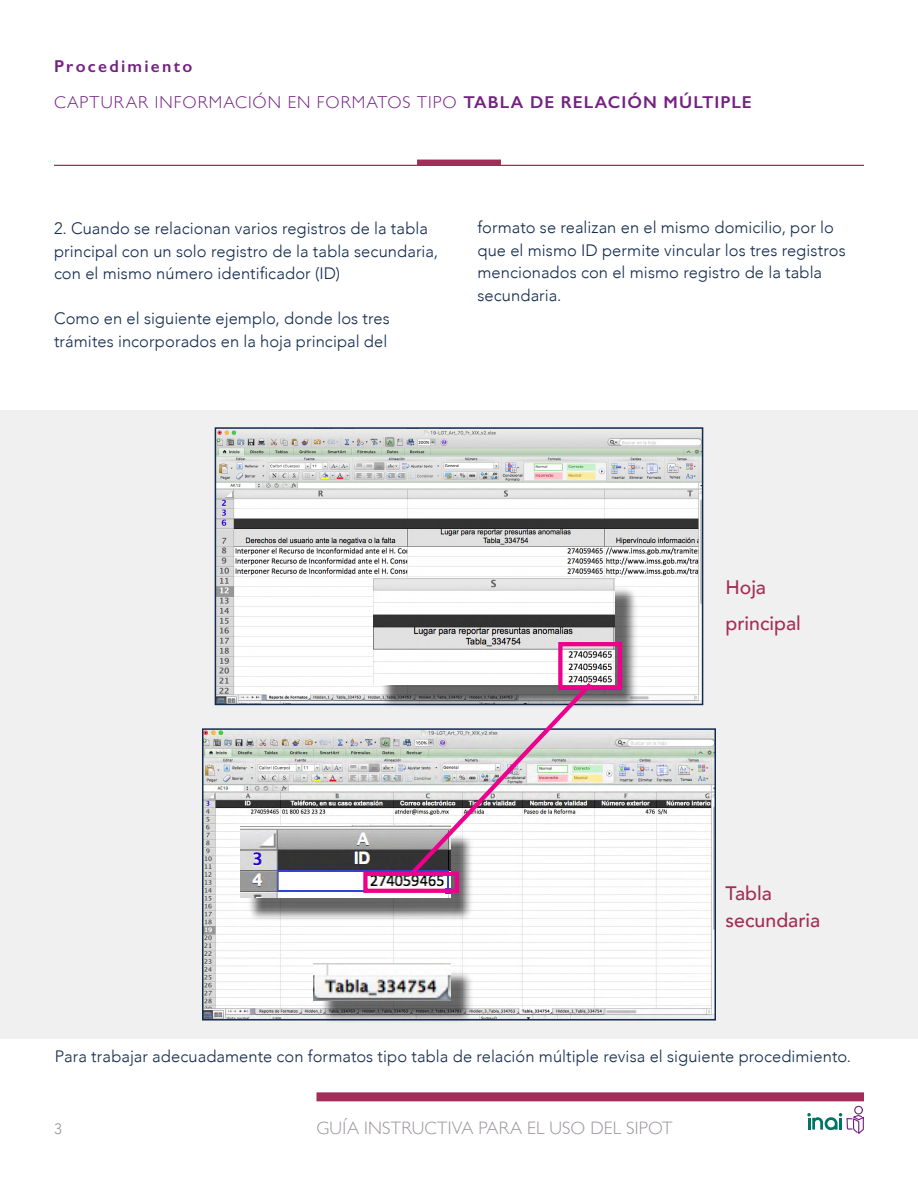
<style>
.page{position:relative;width:918px;height:1188px;background:#fff}
.page>*{position:absolute;margin:0;border:0;box-sizing:border-box;transform-origin:0 0}
.t1{font:500 19.5px/27px "Avenir";color:#a42d57}
.t2{font:300 18px "Gill Sans";letter-spacing:.01em;color:#9c959d}
.t3{font:600 17.25px/36px "Gill Sans";letter-spacing:.13em;color:#742282}
.t4{font:300 16.5px/22.5px "Avenir";letter-spacing:.005em;color:#132b4e}
.t5{font:300 15px "Avenir";color:#9c959d}
.s1{font-weight:300}
</style>
<div class="page">
<hr style="left:54px;top:165px;width:810px;height:1px;background:#a42d57">
<div style="left:417px;top:160px;width:84px;height:6px;background:#a42d57"></div>
<div style="left:316px;top:1092px;width:548px;height:9px;background:#a42d57"></div>
<div style="left:854px;top:1106px;width:9px;height:9px;border:1px solid #742282;border-radius:50%"></div>
<svg style="left:807px;top:1113px;width:57px;height:21px"></svg>
<div style="left:0;top:410px;width:918px;height:628px;background:#f0f0f0"></div>
<img style="left:218px;top:430px;width:482px;height:272px">
<div style="left:215px;top:427px;width:488px;height:278px;border:2px solid #132b4e"></div>
<div style="left:380px;top:586px;width:258px;height:122px;background:#000;opacity:.6"></div>
<img style="left:373px;top:579px;width:242px;height:105px">
<img style="left:205px;top:731px;width:508px;height:287px">
<div style="left:202px;top:728px;width:514px;height:293px;border:2px solid #132b4e"></div>
<div style="left:247px;top:833px;width:226px;height:88px;background:#000;opacity:.6"></div>
<img style="left:240px;top:826px;width:210px;height:72px">
<div style="left:320px;top:970px;width:153px;height:54px;background:#000;opacity:.6"></div>
<img style="left:314px;top:963px;width:136px;height:38px">
<div style="left:558px;top:642px;width:64px;height:48px;border:4px solid #ec008c"></div>
<div style="left:363px;top:872px;width:96px;height:21px;border:4px solid #ec008c"></div>
<svg style="left:405px;top:678px;width:191px;height:202px"></svg>
<p class="t3" style="left:54px;top:48px;width:699px">Procedimiento<br><span class="s1">CAPTURAR INFORMACIÓN EN FORMATOS TIPO</span> TABLA DE RELACIÓN MÚLTIPLE</p>
<p class="t4" style="left:54px;top:217px;width:386px">2. Cuando se relacionan varios registros de la tabla principal con un solo registro de la tabla secundaria, con el mismo número identificador (ID)</p>
<p class="t4" style="left:54px;top:307px;width:337px">Como en el siguiente ejemplo, donde los tres trámites incorporados en la hoja principal del</p>
<p class="t4" style="left:477px;top:216px;width:370px">formato se realizan en el mismo domicilio, por lo que el mismo ID permite vincular los tres registros mencionados con el mismo registro de la tabla secundaria.</p>
<p class="t1" style="left:725px;top:568px;width:77px;line-height:36px">Hoja principal</p>
<p class="t1" style="left:725px;top:879px;width:96px">Tabla secundaria</p>
<p class="t4" style="left:55px;top:1045px;width:798px">Para trabajar adecuadamente con formatos tipo tabla de relación múltiple revisa el siguiente procedimiento.</p>
<p class="t5" style="left:54px;top:1120px;width:9px">3</p>
<p class="t2" style="left:316px;top:1114px;width:358px">GUÍA INSTRUCTIVA PARA EL USO DEL SIPOT</p>
</div>
